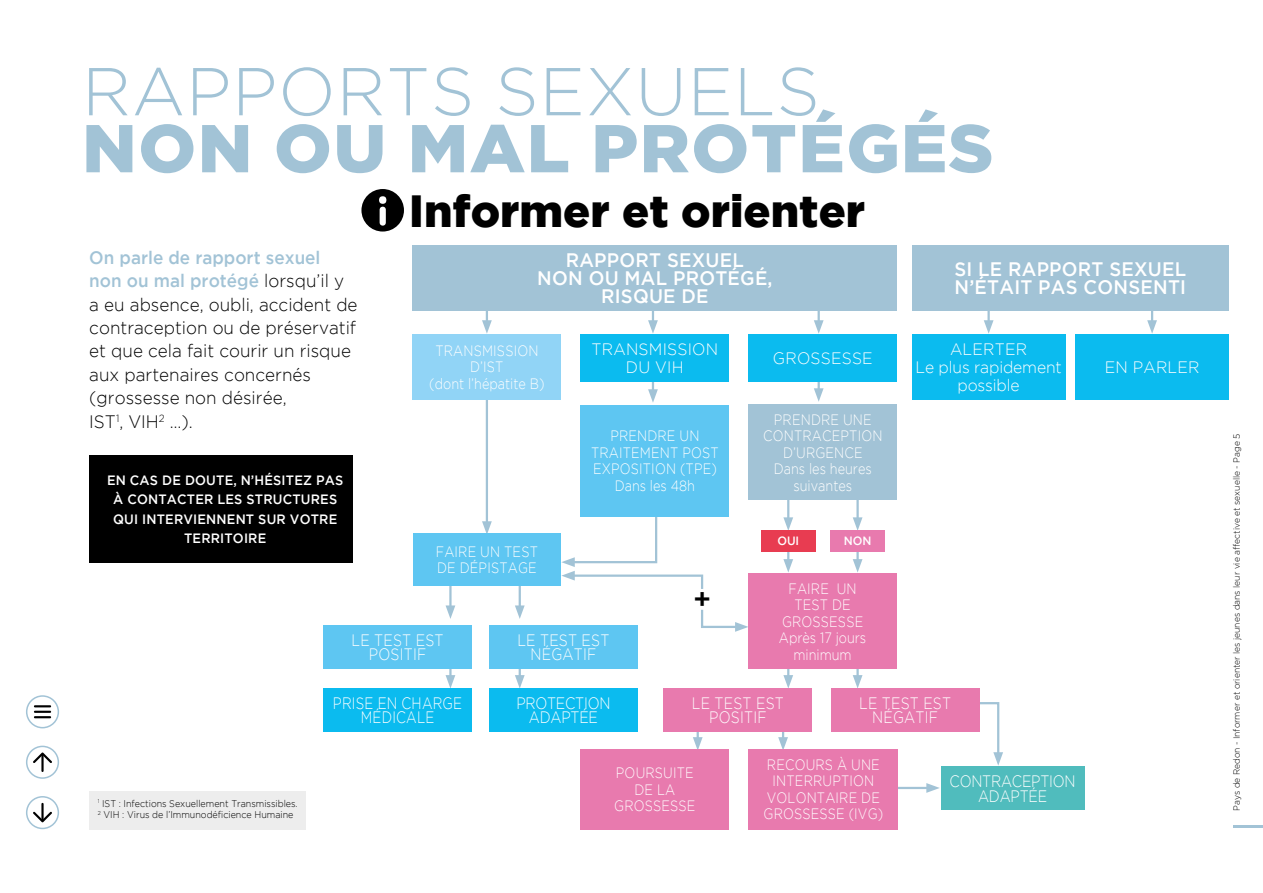
<style>
.page{position:relative;width:1263px;height:893px;background:#fff}
.page>*{position:absolute;margin:0;border:0;box-sizing:border-box;transform-origin:0 0}
.t1{font:900 67.5px "Gotham";letter-spacing:.025em;color:#a2c3d6}
.t2{font:300 67.5px "Gotham";letter-spacing:.015em;color:#a2c3d6}
.t3{font:900 45px "Gotham";color:#000}
.t4{font:500 28.5px "Gotham";color:#000}
.t5{font:500 19.5px/18px "Gotham";letter-spacing:.015em;color:#fff;text-align:center;scale:.95 1}
.t6{font:300 18px/23.4px "Gotham";color:#000;scale:.95 1}
.t7{font:300 16.5px/14.2px "Gotham";letter-spacing:.015em;color:#fff;text-align:center;scale:.85 1}
.t8{font:300 16.5px/14.2px "Gotham";letter-spacing:-.015em;color:#fff;text-align:center;scale:.85 1}
.t9{font:300 16.5px/18px "Gotham";letter-spacing:.015em;color:#fff;text-align:center;scale:.95 1}
.t10{font:300 16.5px/18px "Gotham";letter-spacing:-.01em;color:#fff;text-align:center;scale:.95 1}
.t11{font:300 16.5px/14.2px "Gotham";letter-spacing:.015em;color:#fff;text-align:center;scale:.81 1}
.t12{font:300 15px/16.5px "Gotham";letter-spacing:.015em;color:#fff;text-align:center;scale:.85 1}
.t13{font:500 13.5px/19.5px "Gotham";letter-spacing:.015em;color:#fff;text-align:center;scale:.95 1}
.t14{font:500 12px "Gotham";color:#fff;scale:.95 1}
.t15{font:300 9.75px/11.7px "Gotham";color:#000;scale:.92 1}
.t16{font:300 9px "Gotham";color:#000;scale:.95 1}
.s1{font-weight:500;color:#a2c3d6}
</style>
<div class="page">
<div style="left:26px;top:695px;width:33px;height:33px;border:2px solid #a2c3d6;border-radius:50%"></div>
<div style="left:26px;top:746px;width:33px;height:33px;border:2px solid #a2c3d6;border-radius:50%"></div>
<div style="left:26px;top:796px;width:33px;height:33px;border:2px solid #a2c3d6;border-radius:50%"></div>
<svg style="left:33px;top:752px;width:19px;height:11px"></svg>
<hr style="left:41px;top:755px;width:3px;height:17px;background:#000">
<svg style="left:33px;top:812px;width:19px;height:10px"></svg>
<hr style="left:41px;top:803px;width:3px;height:17px;background:#000">
<svg style="left:34px;top:705px;width:17px;height:13px"></svg>
<hr style="left:486px;top:284px;width:2px;height:40px;background:#a2c3d6">
<svg style="left:482px;top:320px;width:10px;height:14px"></svg>
<hr style="left:486px;top:388px;width:2px;height:137px;background:#a2c3d6">
<svg style="left:482px;top:521px;width:10px;height:13px"></svg>
<hr style="left:652px;top:284px;width:2px;height:40px;background:#a2c3d6">
<svg style="left:648px;top:320px;width:10px;height:13px"></svg>
<hr style="left:987px;top:284px;width:3px;height:40px;background:#a2c3d6">
<svg style="left:984px;top:320px;width:9px;height:14px"></svg>
<hr style="left:652px;top:353px;width:2px;height:40px;background:#a2c3d6">
<svg style="left:648px;top:389px;width:10px;height:14px"></svg>
<hr style="left:817px;top:284px;width:3px;height:40px;background:#a2c3d6">
<svg style="left:814px;top:320px;width:10px;height:14px"></svg>
<hr style="left:1151px;top:284px;width:2px;height:40px;background:#a2c3d6">
<svg style="left:1147px;top:320px;width:10px;height:14px"></svg>
<hr style="left:817px;top:352px;width:3px;height:40px;background:#a2c3d6">
<svg style="left:814px;top:388px;width:10px;height:14px"></svg>
<hr style="left:787px;top:481px;width:2px;height:40px;background:#a2c3d6">
<svg style="left:783px;top:517px;width:10px;height:13px"></svg>
<hr style="left:787px;top:534px;width:2px;height:29px;background:#a2c3d6">
<svg style="left:783px;top:559px;width:10px;height:14px"></svg>
<hr style="left:697px;top:712px;width:2px;height:29px;background:#a2c3d6">
<svg style="left:693px;top:737px;width:10px;height:12px"></svg>
<hr style="left:782px;top:712px;width:2px;height:29px;background:#a2c3d6">
<svg style="left:778px;top:737px;width:10px;height:12px"></svg>
<hr style="left:787px;top:650px;width:2px;height:29px;background:#a2c3d6">
<svg style="left:783px;top:675px;width:10px;height:13px"></svg>
<hr style="left:449px;top:650px;width:3px;height:29px;background:#a2c3d6">
<svg style="left:445px;top:675px;width:10px;height:13px"></svg>
<hr style="left:449px;top:581px;width:3px;height:29px;background:#a2c3d6">
<svg style="left:445px;top:605px;width:10px;height:14px"></svg>
<hr style="left:856px;top:481px;width:3px;height:40px;background:#a2c3d6">
<svg style="left:853px;top:517px;width:9px;height:13px"></svg>
<hr style="left:856px;top:534px;width:3px;height:29px;background:#a2c3d6">
<svg style="left:853px;top:559px;width:9px;height:14px"></svg>
<hr style="left:856px;top:650px;width:3px;height:29px;background:#a2c3d6">
<svg style="left:853px;top:675px;width:9px;height:13px"></svg>
<hr style="left:519px;top:650px;width:2px;height:29px;background:#a2c3d6">
<svg style="left:515px;top:675px;width:10px;height:13px"></svg>
<hr style="left:519px;top:581px;width:2px;height:29px;background:#a2c3d6">
<svg style="left:515px;top:605px;width:10px;height:14px"></svg>
<svg style="left:701px;top:609px;width:47px;height:23px"></svg>
<svg style="left:979px;top:701px;width:24px;height:65px"></svg>
<hr style="left:882px;top:787px;width:48px;height:2px;background:#a2c3d6">
<svg style="left:926px;top:783px;width:14px;height:10px"></svg>
<svg style="left:561px;top:516px;width:143px;height:73px"></svg>
<div style="left:89px;top:455px;width:264px;height:108px;background:#000"></div>
<div style="left:412px;top:245px;width:485px;height:65px;background:#a2c3d6"></div>
<div style="left:912px;top:245px;width:317px;height:65px;background:#a2c3d6"></div>
<div style="left:580px;top:405px;width:149px;height:111px;background:#5ec6f2"></div>
<div style="left:748px;top:405px;width:149px;height:95px;background:#a2c3d6"></div>
<div style="left:748px;top:574px;width:149px;height:95px;background:#e87aae"></div>
<div style="left:761px;top:530px;width:54px;height:22px;background:#e83c51"></div>
<div style="left:413px;top:534px;width:147px;height:52px;background:#5ec6f2"></div>
<div style="left:663px;top:688px;width:149px;height:44px;background:#e87aae"></div>
<div style="left:323px;top:625px;width:149px;height:44px;background:#5ec6f2"></div>
<div style="left:323px;top:688px;width:149px;height:44px;background:#0bbbef"></div>
<div style="left:489px;top:688px;width:149px;height:44px;background:#0bbbef"></div>
<div style="left:941px;top:767px;width:143px;height:43px;background:#50bcbd"></div>
<div style="left:580px;top:749px;width:149px;height:80px;background:#e87aae"></div>
<div style="left:748px;top:749px;width:150px;height:80px;background:#e87aae"></div>
<div style="left:831px;top:688px;width:148px;height:44px;background:#e87aae"></div>
<div style="left:489px;top:625px;width:149px;height:44px;background:#5ec6f2"></div>
<div style="left:831px;top:530px;width:54px;height:22px;background:#e87aae"></div>
<div style="left:412px;top:334px;width:149px;height:65px;background:#91d4f6"></div>
<div style="left:580px;top:334px;width:149px;height:48px;background:#0bbbef"></div>
<div style="left:912px;top:334px;width:153px;height:65px;background:#0bbbef"></div>
<div style="left:749px;top:334px;width:148px;height:48px;background:#0bbbef"></div>
<div style="left:1075px;top:334px;width:153px;height:65px;background:#0bbbef"></div>
<div style="left:89px;top:791px;width:217px;height:38px;background:#ededed"></div>
<div style="left:361px;top:189px;width:43px;height:43px;background:#000;border-radius:50%"></div>
<svg style="left:379px;top:196px;width:7px;height:30px"></svg>
<hr style="left:1233px;top:825px;width:30px;height:2px;background:#a2c3d6">
<h1 class="t2" style="left:82px;top:55px;width:739px">RAPPORTS SEXUELS</h1>
<h1 class="t1" style="left:82px;top:109px;width:913px">NON OU MAL PROTÉGÉS</h1>
<p class="t6" style="left:89px;top:245px;width:284px"><span class="s1">On parle de rapport sexuel<br>non ou mal protégé</span> lorsqu’il y a eu absence, oubli, accident de contraception ou de préservatif et que cela fait courir un risque aux partenaires concernés (grossesse non désirée,<br>IST<sup>1</sup>, VIH<sup>2</sup> …).</p>
<p class="t13" style="left:107px;top:470px;width:250px">EN CAS DE DOUTE, N’HÉSITEZ PAS<br>À CONTACTER LES STRUCTURES<br>QUI INTERVIENNENT SUR VOTRE<br>TERRITOIRE</p>
<h2 class="t3" style="left:409px;top:185px;width:457px">Informer et orienter</h2>
<h3 class="t5" style="left:537px;top:251px;width:249px">RAPPORT SEXUEL<br>NON OU MAL PROTÉGÉ,<br>RISQUE DE</h3>
<h3 class="t5" style="left:954px;top:260px;width:246px;text-align:left">SI LE RAPPORT SEXUEL<br>N’ÉTAIT PAS CONSENTI</h3>
<p class="t12" style="left:429px;top:342px;width:137px">TRANSMISSION<br>D’IST<br>(dont l’hépatite B)</p>
<p class="t9" style="left:591px;top:340px;width:135px">TRANSMISSION<br>DU VIH</p>
<p class="t10" style="left:915px;top:340px;width:155px">ALERTER<br>Le plus rapidement possible</p>
<p class="t9" style="left:773px;top:349px;width:107px">GROSSESSE</p>
<p class="t12" style="left:436px;top:543px;width:122px;text-align:left">FAIRE UN TEST<br>DE DÉPISTAGE</p>
<p class="t12" style="left:591px;top:428px;width:152px">PRENDRE UN<br>TRAITEMENT POST<br>EXPOSITION (TPE)<br>Dans les 48h</p>
<p class="t12" style="left:763px;top:411px;width:142px">PRENDRE UNE<br>CONTRACEPTION<br>D’URGENCE<br>Dans les heures suivantes</p>
<p class="t14" style="left:777px;top:534px;width:25px">OUI</p>
<p class="t14" style="left:844px;top:534px;width:31px">NON</p>
<p class="t9" style="left:1105px;top:358px;width:101px">EN PARLER</p>
<p class="t15" style="left:98px;top:797px;width:219px"><sup>1</sup> IST : Infections Sexuellement Transmissibles.<br><sup>2</sup> VIH : Virus de l’Immunodéficience Humaine</p>
<p class="t7" style="left:352px;top:633px;width:110px">LE TEST EST<br>POSITIF</p>
<p class="t11" style="left:333px;top:696px;width:161px">PRISE EN CHARGE<br>MÉDICALE</p>
<p class="t8" style="left:516px;top:696px;width:112px">PROTECTION<br>ADAPTÉE</p>
<p class="t7" style="left:517px;top:633px;width:110px">LE TEST EST<br>NÉGATIF</p>
<h3 class="t4" style="left:693px;top:583px;width:20px">+</h3>
<p class="t12" style="left:779px;top:580px;width:104px">FAIRE UN<br>TEST DE<br>GROSSESSE<br>Après 17 jours minimum</p>
<p class="t7" style="left:692px;top:696px;width:110px">LE TEST EST<br>POSITIF</p>
<p class="t7" style="left:859px;top:696px;width:110px">LE TEST EST<br>NÉGATIF</p>
<p class="t12" style="left:614px;top:764px;width:97px">POURSUITE<br>DE LA<br>GROSSESSE</p>
<p class="t12" style="left:764px;top:756px;width:142px">RECOURS À UNE<br>INTERRUPTION<br>VOLONTAIRE DE<br>GROSSESSE (IVG)</p>
<p class="t8" style="left:949px;top:774px;width:150px">CONTRACEPTION<br>ADAPTÉE</p>
<p class="t16" style="left:1232px;top:811px;width:399px;rotate:-90deg">Pays de Redon - Informer et orienter les jeunes dans leur vie affective et sexuelle - Page 5</p>
</div>
